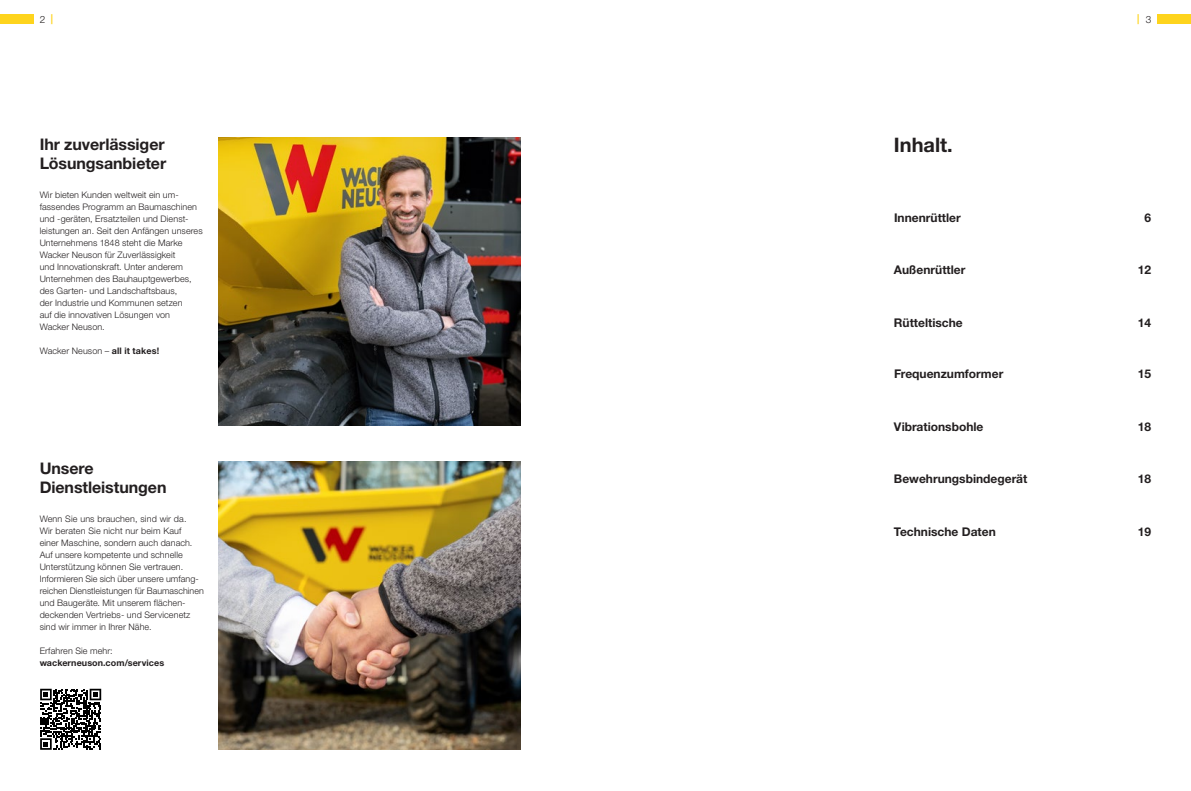
<style>
.page{position:relative;width:1191px;height:791px;background:#fff}
.page>*{position:absolute;margin:0;border:0;box-sizing:border-box;transform-origin:0 0}
.t1{font:700 20px "Helvetica Neue LTW1 G";color:#231f20}
.t2{font:700 16px/19.2px "Helvetica Neue LTW1 G";letter-spacing:-.005em;color:#231f20}
.t3{font:700 12px "Helvetica Neue LTW1 G";color:#231f20}
.t4{font:300 10px "Helvetica Neue LTW1 G";color:#231f20}
.t5{font:700 10px "Helvetica Neue LTW1 G";color:#fed41d}
.t6{font:300 9px/12px "Helvetica Neue LTW1 G";letter-spacing:.01em;color:#231f20}
.t7{font:700 9px "Helvetica Neue LTW1 G";letter-spacing:.01em;color:#231f20}
.s1{font-weight:700;color:#fed41d}
.s2{font-weight:300;color:#231f20}
.s3{font-weight:700}
</style>
<div class="page">
<img style="left:219px;top:138px;width:302px;height:288px">
<img style="left:219px;top:462px;width:302px;height:288px">
<svg style="left:40px;top:689px;width:61px;height:61px"></svg>
<div style="left:0;top:14px;width:33px;height:10px;background:#fed41d"></div>
<div style="left:1157px;top:14px;width:34px;height:10px;background:#fed41d"></div>
<p class="t4" style="left:40px;top:13px;width:15px">2 <span class="s1">|</span></p>
<p class="t5" style="left:1137px;top:12px;width:16px">| <span class="s2">3</span></p>
<h2 class="t2" style="left:40px;top:134px;width:128px">Ihr zuverlässiger<br>Lösungsanbieter</h2>
<p class="t6" style="left:40px;top:189px;width:165px">Wir bieten Kunden weltweit ein um&shy;fassendes Programm an Baumaschinen und -geräten, Ersatzteilen und Dienst&shy;leistungen an. Seit den Anfängen unseres Unternehmens 1848 steht die Marke Wacker Neuson für Zuverlässigkeit<br>und Innovationskraft. Unter anderem Unternehmen des Bauhauptgewerbes, des Garten- und Landschaftsbaus,<br>der Industrie und Kommunen setzen<br>auf die innovativen Lösungen von<br>Wacker Neuson.</p>
<p class="t6" style="left:40px;top:344px;width:121px">Wacker Neuson – <span class="s3">all it takes!</span></p>
<h2 class="t2" style="left:40px;top:458px;width:128px">Unsere<br>Dienstleistungen</h2>
<p class="t6" style="left:40px;top:513px;width:166px">Wenn Sie uns brauchen, sind wir da.<br>Wir beraten Sie nicht nur beim Kauf<br>einer Maschine, sondern auch danach.<br>Auf unsere kompetente und schnelle Unterstützung können Sie vertrauen.<br>Informieren Sie sich über unsere umfang&shy;reichen Dienstleistungen für Baumaschinen und Baugeräte. Mit unserem flächen&shy;deckenden Vertriebs- und Servicenetz sind wir immer in Ihrer Nähe.</p>
<p class="t6" style="left:40px;top:645px;width:75px">Erfahren Sie mehr:</p>
<p class="t7" style="left:40px;top:657px;width:126px">wackerneuson.com/services</p>
<h1 class="t1" style="left:894px;top:133px;width:60px">Inhalt.</h1>
<h3 class="t3" style="left:894px;top:210px;width:68px">Innenrüttler</h3>
<h3 class="t3" style="left:1144px;top:210px;width:8px">6</h3>
<h3 class="t3" style="left:894px;top:263px;width:73px">Außenrüttler</h3>
<h3 class="t3" style="left:1138px;top:263px;width:15px">12</h3>
<h3 class="t3" style="left:894px;top:315px;width:70px">Rütteltische</h3>
<h3 class="t3" style="left:1137px;top:315px;width:15px">14</h3>
<h3 class="t3" style="left:894px;top:366px;width:111px">Frequenzumformer</h3>
<h3 class="t3" style="left:1137px;top:366px;width:15px">15</h3>
<h3 class="t3" style="left:894px;top:419px;width:91px">Vibrationsbohle</h3>
<h3 class="t3" style="left:1137px;top:419px;width:15px">18</h3>
<h3 class="t3" style="left:894px;top:471px;width:135px">Bewehrungsbindegerät</h3>
<h3 class="t3" style="left:1137px;top:471px;width:15px">18</h3>
<h3 class="t3" style="left:894px;top:524px;width:103px">Technische Daten</h3>
<h3 class="t3" style="left:1137px;top:524px;width:15px">19</h3>
</div>
